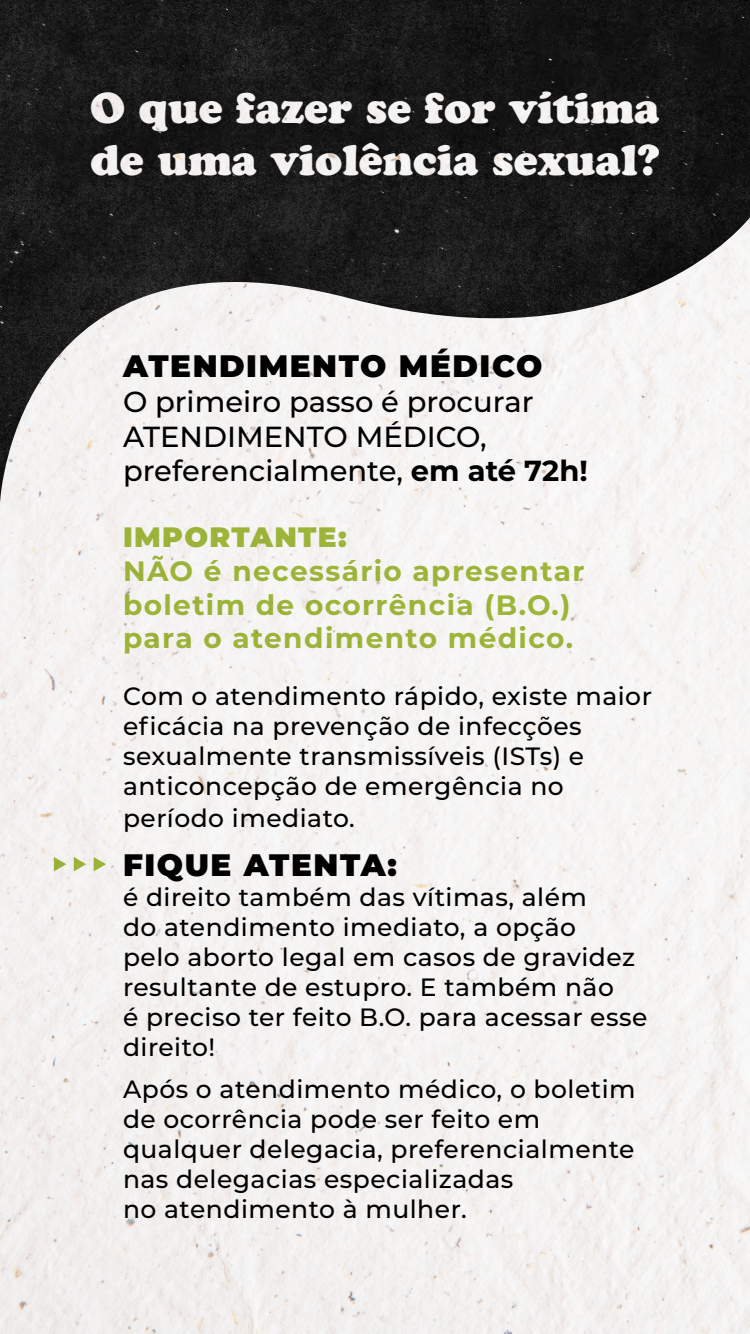
<style>
.page{position:relative;width:750px;height:1334px;background:#fff}
.page>*{position:absolute;margin:0;border:0;box-sizing:border-box;transform-origin:0 0}
.t1{font:43px/51.6px "Cooper Black Std";color:#fff}
.t2{font:900 31px "Montserrat";letter-spacing:.05em;color:#000}
.t3{font:500 29px/34.8px "Montserrat";color:#000}
.t4{font:700 28px/33.6px "Montserrat";letter-spacing:.05em;color:#a2bd3c}
.t5{font:900 28px "Montserrat";letter-spacing:.05em;color:#a2bd3c}
.t6{font:500 25px/30px "Montserrat";letter-spacing:.02em;color:#000}
.s1{font-weight:700}
</style>
<div class="page">
<img style="left:0;top:0;width:750px;height:1334px">
<h1 class="t1" style="left:90px;top:82px;width:571px">O que fazer se for vítima de uma violência sexual?</h1>
<p class="t2" style="left:123px;top:343px;width:421px">ATENDIMENTO MÉDICO</p>
<p class="t3" style="left:123px;top:383px;width:466px">O primeiro passo é procurar<br>ATENDIMENTO MÉDICO, preferencialmente, <span class="s1">em até 72h!</span></p>
<p class="t5" style="left:123px;top:516px;width:225px">IMPORTANTE:</p>
<p class="t4" style="left:123px;top:553px;width:463px">NÃO é necessário apresentar boletim de ocorrência (B.O.) para o atendimento médico.</p>
<p class="t6" style="left:123px;top:680px;width:530px">Com o atendimento rápido, existe maior eficácia na prevenção de infecções sexualmente transmissíveis (ISTs) e anticoncepção de emergência no</p>
<p class="t6" style="left:123px;top:802px;width:233px">período imediato.</p>
<p class="t2" style="left:123px;top:842px;width:276px">FIQUE ATENTA:</p>
<p class="t6" style="left:123px;top:881px;width:526px">é direito também das vítimas, além<br>do atendimento imediato, a opção<br>pelo aborto legal em casos de gravidez resultante de estupro. E também não<br>é preciso ter feito B.O. para acessar esse direito!</p>
<p class="t6" style="left:123px;top:1073px;width:514px">Após o atendimento médico, o boletim de ocorrência pode ser feito em qualquer delegacia, preferencialmente nas delegacias especializadas<br>no atendimento à mulher.</p>
</div>
